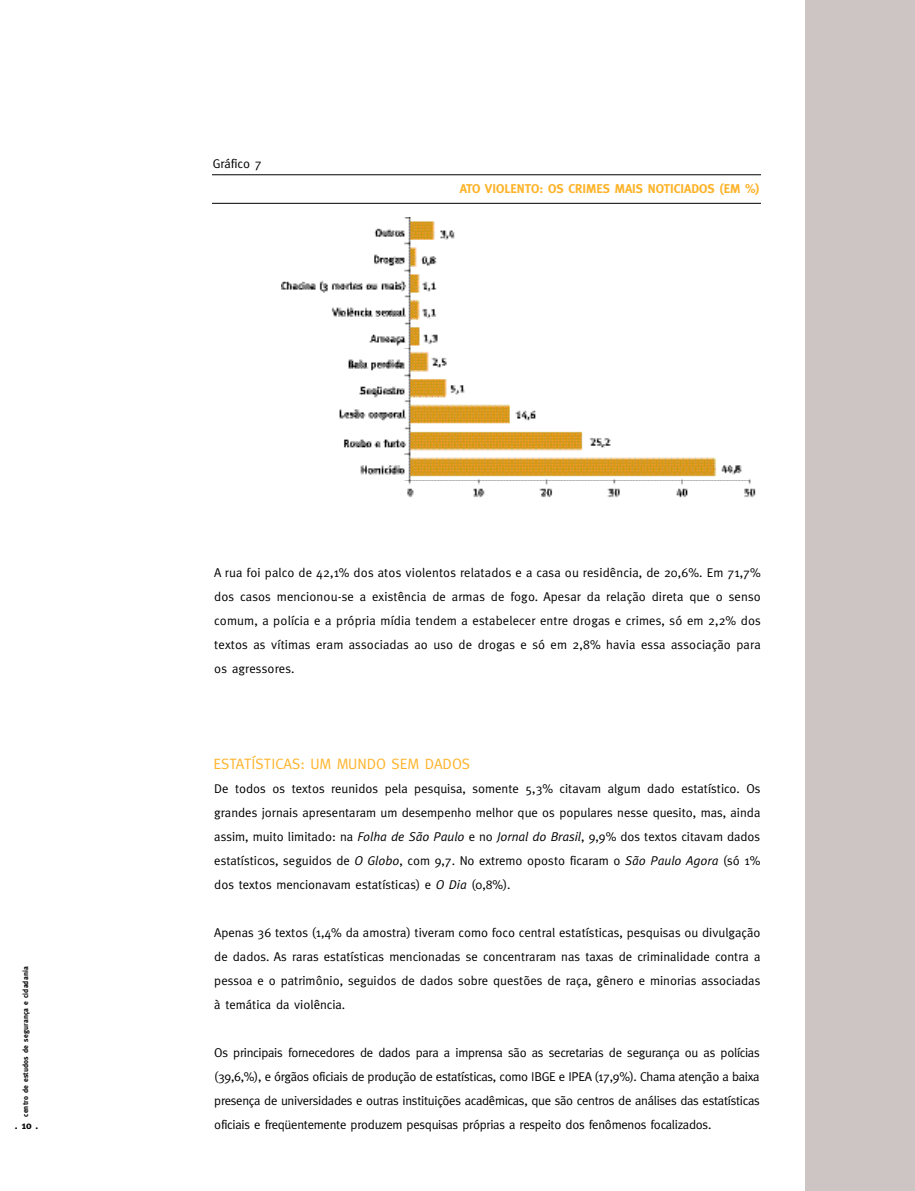
<style>
.page{position:relative;width:915px;height:1191px;background:#fff}
.page>*{position:absolute;margin:0;border:0;box-sizing:border-box;transform-origin:0 0}
.t1{font:15px "Meta";color:#feb329}
.t2{font:12.75px/24px "Meta";color:#000;text-align:justify}
.t3{font:700 12.75px "Meta";color:#feb329}
.t4{font:700 10.5px "Meta";color:#000}
.t5{font:700 7.5px "Meta";letter-spacing:.02em;color:#000}
.s1{font-style:italic}
</style>
<div class="page">
<div style="left:805px;top:0;width:109px;height:1191px;background:#cdc5c3"></div>
<hr style="left:212px;top:174px;width:548px;height:1px;background:#000">
<hr style="left:212px;top:203px;width:548px;height:1px;background:#000">
<img style="left:282px;top:217px;width:173px;height:132px">
<img style="left:339px;top:349px;width:417px;height:149px">
<p class="t5" style="left:21px;top:1116px;width:152px;rotate:-90deg">centro de estudos de segurança e cidadania</p>
<p class="t4" style="left:15px;top:1119px;width:25px">. 10 .</p>
<p class="t2" style="left:213px;top:152px;width:50px">Gráfico 7</p>
<p class="t3" style="left:459px;top:181px;width:301px">ATO VIOLENTO: OS CRIMES MAIS NOTICIADOS (EM %)</p>
<p class="t2" style="left:214px;top:560px;width:548px">A rua foi palco de 42,1% dos atos violentos relatados e a casa ou residência, de 20,6%. Em 71,7% dos casos mencionou-se a existência de armas de fogo. Apesar da relação direta que o senso comum, a polícia e a própria mídia tendem a estabelecer entre drogas e crimes, só em 2,2% dos textos as vítimas eram associadas ao uso de drogas e só em 2,8% havia essa associação para os agressores.</p>
<p class="t1" style="left:213px;top:754px;width:258px">ESTATÍSTICAS: UM MUNDO SEM DADOS</p>
<p class="t2" style="left:214px;top:776px;width:547px">De todos os textos reunidos pela pesquisa, somente 5,3% citavam algum dado estatístico. Os grandes jornais apresentaram um desempenho melhor que os populares nesse quesito, mas, ainda assim, muito limitado: na <span class="s1">Folha de São Paulo</span> e no <span class="s1">Jornal do Brasil</span>, 9,9% dos textos citavam dados estatísticos, seguidos de <span class="s1">O Globo</span>, com 9,7. No extremo oposto ficaram o <span class="s1">São Paulo Agora</span> (só 1% dos textos mencionavam estatísticas) e <span class="s1">O Dia</span> (0,8%).</p>
<p class="t2" style="left:214px;top:920px;width:547px">Apenas 36 textos (1,4% da amostra) tiveram como foco central estatísticas, pesquisas ou divulgação de dados. As raras estatísticas mencionadas se concentraram nas taxas de criminalidade contra a pessoa e o patrimônio, seguidos de dados sobre questões de raça, gênero e minorias associadas à temática da violência.</p>
<p class="t2" style="left:214px;top:1040px;width:547px">Os principais fornecedores de dados para a imprensa são as secretarias de segurança ou as polícias (39,6,%), e órgãos oficiais de produção de estatísticas, como IBGE e IPEA (17,9%). Chama atenção a baixa presença de universidades e outras instituições acadêmicas, que são centros de análises das estatísticas oficiais e freqüentemente produzem pesquisas próprias a respeito dos fenômenos focalizados.</p>
</div>
